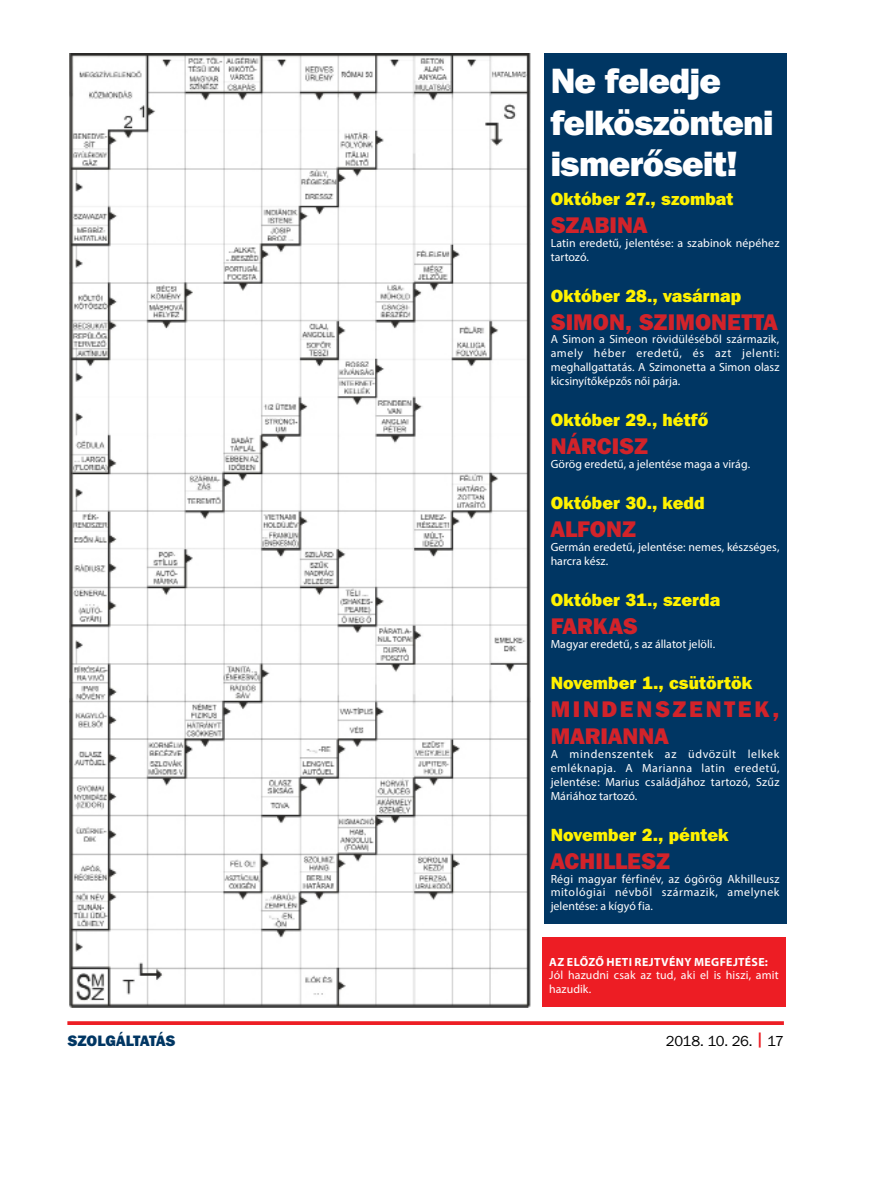
<style>
.page{position:relative;width:885px;height:1191px;background:#fff}
.page>*{position:absolute;margin:0;border:0;box-sizing:border-box;transform-origin:0 0}
.t1{font:35px/41.5px "Franklin Gothic Hv PFL";letter-spacing:-.02em;color:#fff}
.t2{font:22.5px "Franklin Gothic Hv PFL";letter-spacing:.005em;color:#d2232a}
.t3{font:22.5px/27.6px "Franklin Gothic Hv PFL";letter-spacing:.115em;color:#d2232a}
.t4{font:17.5px "Franklin Gothic Hv PFL";color:#fff200}
.t5{font:15px "Franklin Gothic PFL";letter-spacing:-.025em;color:#000}
.t6{font:15px "Franklin Gothic Hv PFL";color:#003663}
.t7{font:11.88px/13.9px "Myriad Pro";letter-spacing:.005em;color:#fff}
.s1{font-weight:700}
.s2{font-family:"Franklin Gothic Hv PFL";color:#ed1d24}
</style>
<div class="page">
<svg style="left:67px;top:1021px;width:716px;height:4px;background:#ee2a30"></svg>
<img style="left:69px;top:53px;width:461px;height:954px">
<div style="left:543px;top:53px;width:243px;height:871px;background:#003663"></div>
<div style="left:542px;top:938px;width:243px;height:69px;background:#ed1d24"></div>
<p class="t1" style="left:550px;top:59px;width:224px">Ne feledje felköszönteni ismerőseit!</p>
<p class="t4" style="left:550px;top:188px;width:184px">Október 27., szombat</p>
<p class="t2" style="left:550px;top:210px;width:98px">Szabina</p>
<p class="t7" style="left:550px;top:236px;width:230px">Latin eredetű, jelentése: a szabinok népéhez tartozó.</p>
<p class="t4" style="left:550px;top:285px;width:192px">Október 28., vasárnap</p>
<p class="t2" style="left:550px;top:307px;width:228px">Simon, Szimonetta</p>
<p class="t7" style="left:550px;top:332px;width:230px;text-align:justify">A Simon a Simeon rövidüléséből származik, amely héber eredetű, és azt jelenti: meghallgattatás. A Szimonetta a Simon olasz kicsinyítőképzős női párja.</p>
<p class="t4" style="left:550px;top:409px;width:159px">Október 29., hétfő</p>
<p class="t2" style="left:550px;top:432px;width:99px">Nárcisz</p>
<p class="t7" style="left:550px;top:457px;width:201px">Görög eredetű, a jelentése maga a virág.</p>
<p class="t4" style="left:550px;top:492px;width:155px">Október 30., kedd</p>
<p class="t2" style="left:550px;top:515px;width:87px">Alfonz</p>
<p class="t7" style="left:550px;top:540px;width:230px">Germán eredetű, jelentése: nemes, készséges, harcra kész.</p>
<p class="t4" style="left:550px;top:589px;width:171px">Október 31., szerda</p>
<p class="t2" style="left:550px;top:611px;width:86px">Farkas</p>
<p class="t7" style="left:550px;top:636px;width:166px">Magyar eredetű, s az állatot jelöli.</p>
<p class="t4" style="left:550px;top:671px;width:203px">November 1., csütörtök</p>
<p class="t3" style="left:550px;top:694px;width:230px">Mindenszentek,<br>Marianna</p>
<p class="t7" style="left:550px;top:747px;width:230px;text-align:justify">A mindenszentek az üdvözült lelkek emléknapja. A Marianna latin eredetű, jelentése: Marius családjához tartozó, Szűz Máriához tartozó.</p>
<p class="t4" style="left:550px;top:823px;width:179px">November 2., péntek</p>
<p class="t2" style="left:550px;top:846px;width:121px">Achillesz</p>
<p class="t7" style="left:550px;top:871px;width:230px;text-align:justify">Régi magyar férfinév, az ógörög Akhilleusz mitológiai névből származik, amelynek jelentése: a kígyó fia.</p>
<p class="t7" style="left:549px;top:954px;width:231px"><span class="s1">AZ ELŐZŐ HETI REJTVÉNY MEGFEJTÉSE:<br></span>Jól hazudni csak az tud, aki el is hiszi, amit hazudik.</p>
<p class="t6" style="left:67px;top:1030px;width:108px">Szolgáltatás</p>
<p class="t5" style="left:665px;top:1032px;width:119px">2018. 10. 26. <span class="s2">|</span> 17</p>
</div>
